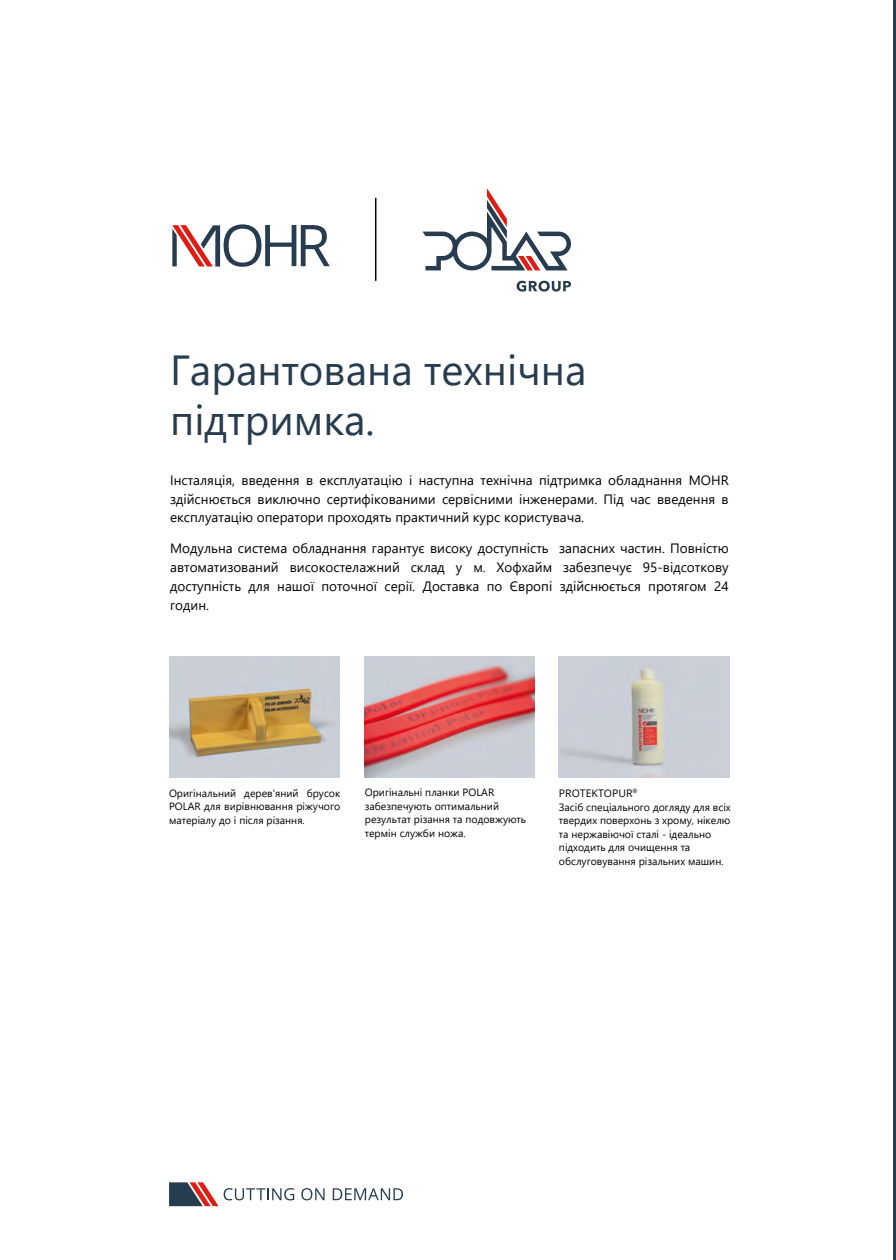
<style>
.page{position:relative;width:896px;height:1260px;background:#fff}
.page>*{position:absolute;margin:0;border:0;box-sizing:border-box;transform-origin:0 0}
.t1{font:42px/50.4px "Segoe UI";color:#273c4e}
.t2{font:13.5px/18.8px "Segoe UI";color:#000;text-align:justify}
.t3{font:10.5px/13.5px "Segoe UI";color:#000}
.t4{font:10.5px "Open Sans";color:#000}
</style>
<div class="page">
<hr style="left:893px;top:0;width:3px;height:1260px;background:#273c4e">
<svg style="left:169px;top:1182px;width:125px;height:24px"></svg>
<svg style="left:301px;top:1188px;width:23px;height:12px"></svg>
<svg style="left:333px;top:1188px;width:70px;height:12px"></svg>
<svg style="left:172px;top:224px;width:158px;height:43px"></svg>
<hr style="left:375px;top:198px;width:1px;height:83px;background:#000">
<svg style="left:422px;top:188px;width:149px;height:82px"></svg>
<svg style="left:516px;top:281px;width:55px;height:11px"></svg>
<img style="left:169px;top:656px;width:170px;height:121px">
<img style="left:365px;top:656px;width:170px;height:121px">
<img style="left:559px;top:656px;width:170px;height:121px">
<h1 class="t1" style="left:170px;top:341px;width:418px">Гарантована технічна підтримка.</h1>
<p class="t2" style="left:170px;top:469px;width:560px">Інсталяція, введення в експлуатацію і наступна технічна підтримка обладнання MOHR здійснюється виключно сертифікованими сервісними інженерами. Під час введення в експлуатацію оператори проходять практичний курс користувача.</p>
<p class="t2" style="left:170px;top:538px;width:560px">Модульна система обладнання гарантує високу доступність запасних частин. Повністю автоматизований високостелажний склад у м. Хофхайм забезпечує 95-відсоткову доступність для нашої поточної серії. Доставка по Європі здійснюється протягом 24 годин.</p>
<p class="t3" style="left:169px;top:785px;width:173px;text-align:justify">Оригінальний дерев'яний брусок POLAR для вирівнювання ріжучого матеріалу до і після різання.</p>
<p class="t3" style="left:365px;top:785px;width:163px">Оригінальні планки POLAR забезпечують оптимальний результат різання та подовжують термін служби ножа.</p>
<p class="t4" style="left:559px;top:786px;width:80px">PROTEKTOPUR<sup>®</sup></p>
<p class="t3" style="left:559px;top:799px;width:173px">Засіб спеціального догляду для всіх твердих поверхонь з хрому, нікелю та нержавіючої сталі - ідеально підходить для очищення та обслуговування різальних машин.</p>
</div>
